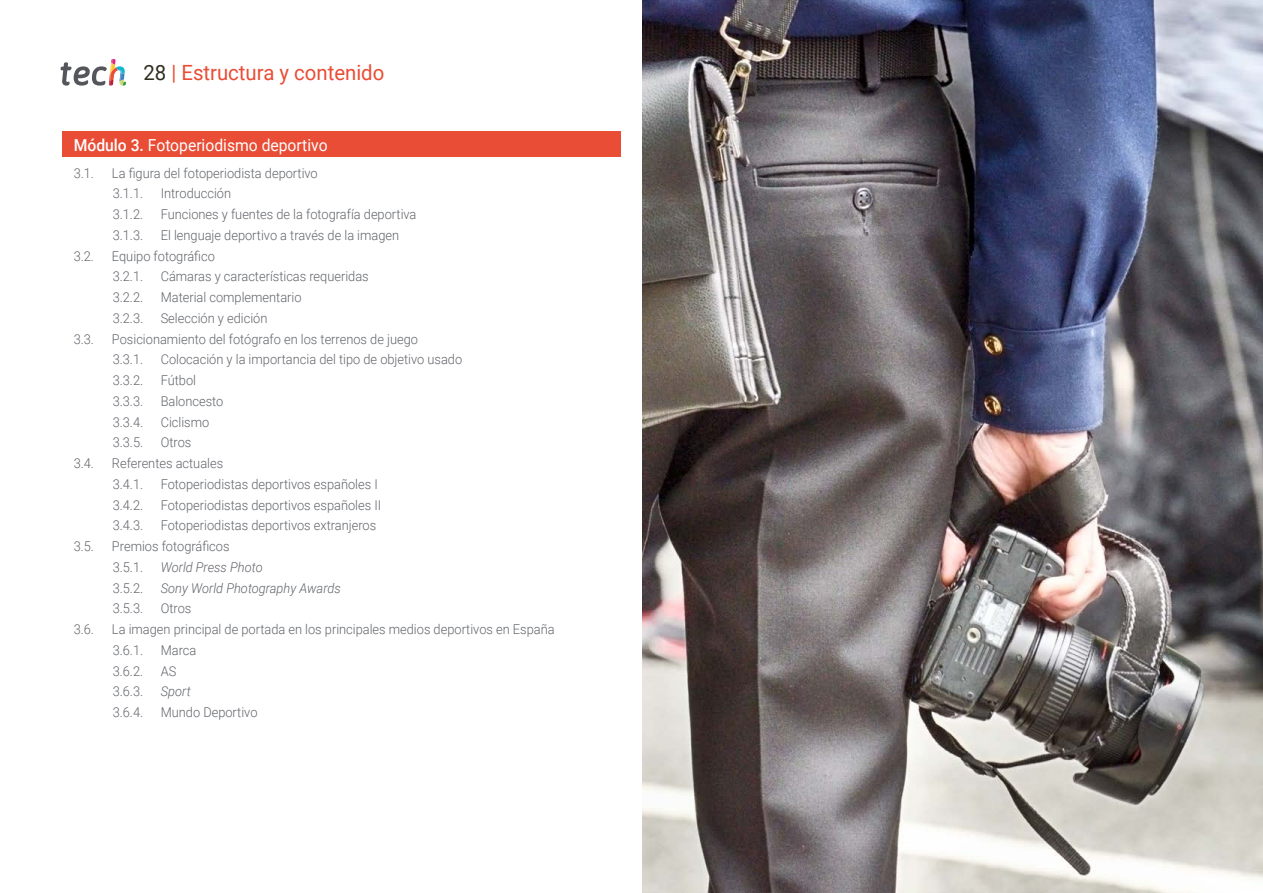
<style>
.page{position:relative;width:1263px;height:893px;background:#fff}
.page>*{position:absolute;margin:0;border:0;box-sizing:border-box;transform-origin:0 0}
.t1{font:21px "Roboto";color:#e94d35}
.t2{font:16.5px "Roboto";color:#fff;scale:.95 1}
.t3{font:300 13.5px/20.7px "Roboto";color:#61646a;scale:.95 1}
.t4{font:italic 300 13.5px "Roboto";color:#61646a;scale:.95 1}
.s1{color:#312e20}
.s2{font-weight:500}
</style>
<div class="page">
<svg style="left:61px;top:59px;width:65px;height:27px"></svg>
<div style="left:63px;top:132px;width:558px;height:25px;background:#e94d35"></div>
<img style="left:642px;top:0;width:621px;height:893px">
<h1 class="t1" style="left:144px;top:57px;width:242px"><span class="s1">28</span> | Estructura y contenido</h1>
<p class="t2" style="left:74px;top:133px;width:269px"><span class="s2">Módulo 3.</span> Fotoperiodismo deportivo</p>
<p class="t3" style="left:74px;top:162px;width:23px">3.1.</p>
<p class="t3" style="left:112px;top:162px;width:218px">La figura del fotoperiodista deportivo<br>3.1.1.</p>
<p class="t3" style="left:161px;top:183px;width:76px">Introducción</p>
<p class="t3" style="left:113px;top:203px;width:34px">3.1.2.</p>
<p class="t3" style="left:161px;top:203px;width:271px">Funciones y fuentes de la fotografía deportiva</p>
<p class="t3" style="left:113px;top:224px;width:34px">3.1.3.</p>
<p class="t3" style="left:161px;top:224px;width:253px">El lenguaje deportivo a través de la imagen</p>
<p class="t3" style="left:74px;top:245px;width:23px">3.2.</p>
<p class="t3" style="left:112px;top:245px;width:110px">Equipo fotográfico<br>3.2.1.</p>
<p class="t3" style="left:161px;top:266px;width:220px">Cámaras y características requeridas</p>
<p class="t3" style="left:113px;top:286px;width:34px">3.2.2.</p>
<p class="t3" style="left:161px;top:286px;width:150px">Material complementario</p>
<p class="t3" style="left:113px;top:307px;width:34px">3.2.3.</p>
<p class="t3" style="left:161px;top:307px;width:114px">Selección y edición</p>
<p class="t3" style="left:74px;top:328px;width:23px">3.3.</p>
<p class="t3" style="left:112px;top:328px;width:324px">Posicionamiento del fotógrafo en los terrenos de juego<br>3.3.1.</p>
<p class="t3" style="left:161px;top:349px;width:319px">Colocación y la importancia del tipo de objetivo usado</p>
<p class="t3" style="left:113px;top:369px;width:34px">3.3.2.</p>
<p class="t3" style="left:161px;top:369px;width:39px">Fútbol</p>
<p class="t3" style="left:113px;top:390px;width:34px">3.3.3.</p>
<p class="t3" style="left:161px;top:390px;width:68px">Baloncesto</p>
<p class="t3" style="left:113px;top:411px;width:34px">3.3.4.</p>
<p class="t3" style="left:161px;top:411px;width:53px">Ciclismo</p>
<p class="t3" style="left:113px;top:432px;width:34px">3.3.5.</p>
<p class="t3" style="left:161px;top:432px;width:34px">Otros</p>
<p class="t3" style="left:74px;top:452px;width:23px">3.4.</p>
<p class="t3" style="left:112px;top:452px;width:119px">Referentes actuales<br>3.4.1.</p>
<p class="t3" style="left:161px;top:473px;width:230px">Fotoperiodistas deportivos españoles I</p>
<p class="t3" style="left:113px;top:494px;width:34px">3.4.2.</p>
<p class="t3" style="left:161px;top:494px;width:234px">Fotoperiodistas deportivos españoles II</p>
<p class="t3" style="left:113px;top:515px;width:34px">3.4.3.</p>
<p class="t3" style="left:161px;top:515px;width:228px">Fotoperiodistas deportivos extranjeros</p>
<p class="t3" style="left:74px;top:535px;width:23px">3.5.</p>
<p class="t3" style="left:112px;top:535px;width:125px">Premios fotográficos<br>3.5.1.</p>
<p class="t4" style="left:161px;top:558px;width:109px">World Press Photo</p>
<p class="t3" style="left:113px;top:577px;width:34px">3.5.2.</p>
<p class="t4" style="left:161px;top:578px;width:191px">Sony World Photography Awards</p>
<p class="t3" style="left:113px;top:598px;width:34px">3.5.3.</p>
<p class="t3" style="left:161px;top:598px;width:34px">Otros</p>
<p class="t3" style="left:74px;top:618px;width:23px">3.6.</p>
<p class="t3" style="left:112px;top:618px;width:467px">La imagen principal de portada en los principales medios deportivos en España<br>3.6.1.</p>
<p class="t3" style="left:161px;top:639px;width:39px">Marca</p>
<p class="t3" style="left:113px;top:660px;width:34px">3.6.2.</p>
<p class="t3" style="left:161px;top:660px;width:18px">AS</p>
<p class="t3" style="left:113px;top:681px;width:34px">3.6.3.</p>
<p class="t4" style="left:161px;top:682px;width:33px">Sport</p>
<p class="t3" style="left:113px;top:701px;width:34px">3.6.4.</p>
<p class="t3" style="left:161px;top:701px;width:103px">Mundo Deportivo</p>
</div>
